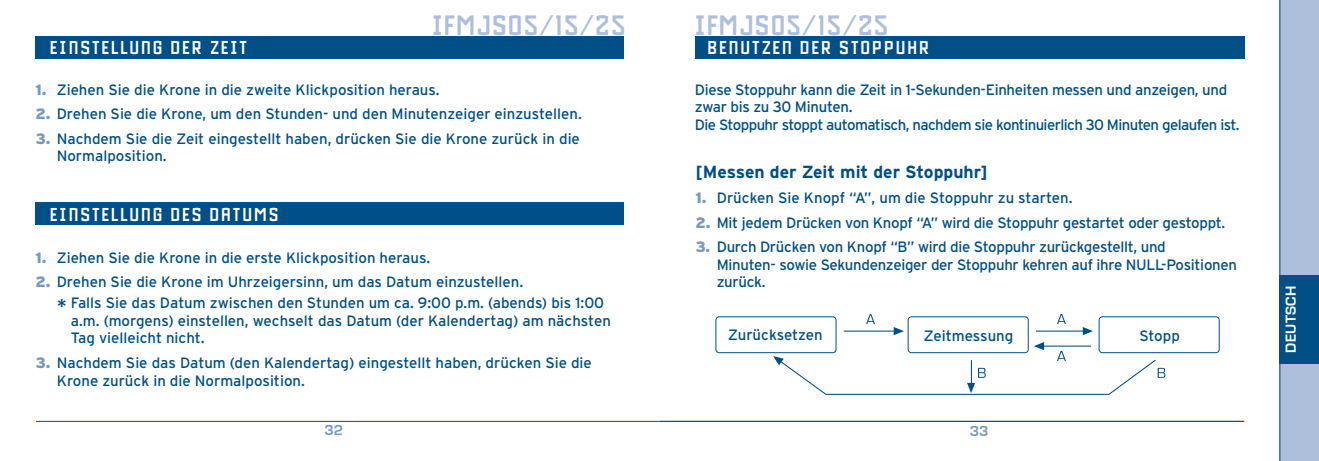
<style>
.page{position:relative;width:1319px;height:461px;background:#fff}
.page>*{position:absolute;margin:0;border:0;box-sizing:border-box;transform-origin:0 0}
.t1{font:700 30px "Drukpa";letter-spacing:.04em;color:#adbfda}
.t2{font:700 20px "Drukpa";letter-spacing:.1em;color:#fff}
.t3{font:700 17.5px "Interstate";color:#004f86}
.t4{font:15px/17.5px "Interstate";color:#004f86}
.t5{font:15px/17.5px "Interstate";letter-spacing:-.02em;color:#004f86}
.t6{font:15px/17.5px "Interstate";letter-spacing:-.04em;color:#004f86}
.t7{font:700 15px "Eurostile";letter-spacing:.025em;color:#fff}
.t8{font:700 15px "Eurostile";color:#779ac1}
.s1{font-weight:900;color:#779ac1}
.s2{font-size:20px}
</style>
<div class="page">
<svg style="left:715px;top:314px;width:504px;height:81px"></svg>
<hr style="left:359px;top:421px;width:300px;height:1px;background:#004f86">
<hr style="left:36px;top:421px;width:323px;height:1px;background:#004f86">
<div style="left:35px;top:36px;width:589px;height:22px;background:#004f86"></div>
<div style="left:694px;top:36px;width:550px;height:22px;background:#004f86"></div>
<hr style="left:659px;top:421px;width:282px;height:1px;background:#004f86">
<hr style="left:941px;top:421px;width:302px;height:1px;background:#004f86">
<div style="left:1278px;top:0;width:40px;height:461px;background:#adbfda"></div>
<div style="left:1278px;top:274px;width:40px;height:89px;background:#004f86"></div>
<hr style="left:1279px;top:0;width:1px;height:461px;background:#004f86">
<div style="left:35px;top:202px;width:589px;height:23px;background:#004f86"></div>
<h1 class="t1" style="left:432px;top:9px;width:195px">IFMJS05/15/25</h1>
<h1 class="t1" style="left:694px;top:9px;width:195px">IFMJS05/15/25</h1>
<h2 class="t2" style="left:50px;top:37px;width:198px">EINSTELLUNG DER ZEIT</h2>
<p class="t4" style="left:35px;top:80px;width:405px"><span class="s1">1.</span> Ziehen Sie die Krone in die zweite Klickposition heraus.</p>
<p class="t4" style="left:35px;top:105px;width:548px"><span class="s1">2.</span> Drehen Sie die Krone, um den Stunden- und den Minutenzeiger einzustellen.</p>
<p class="t4" style="left:57px;top:130px;width:524px;text-indent:-21px"><span class="s1">3.</span> Nachdem Sie die Zeit eingestellt haben, drücken Sie die Krone zurück in die<br>Normalposition.</p>
<h2 class="t2" style="left:50px;top:204px;width:230px">EINSTELLUNG DES DATUMS</h2>
<p class="t4" style="left:35px;top:248px;width:396px"><span class="s1">1.</span> Ziehen Sie die Krone in die erste Klickposition heraus.</p>
<p class="t4" style="left:57px;top:271px;width:549px;line-height:21px;text-indent:-21px"><span class="s1">2.</span> Drehen Sie die Krone im Uhrzeigersinn, um das Datum einzustellen.<br><span class="s2">*</span> Falls Sie das Datum zwischen den Stunden um ca. 9:00 p.m. (abends) bis 1:00</p>
<p class="t4" style="left:71px;top:312px;width:541px">a.m. (morgens) einstellen, wechselt das Datum (der Kalendertag) am nächsten<br>Tag vielleicht nicht.</p>
<p class="t4" style="left:57px;top:354px;width:536px;text-indent:-21px"><span class="s1">3.</span> Nachdem Sie das Datum (den Kalendertag) eingestellt haben, drücken Sie die<br>Krone zurück in die Normalposition.</p>
<h2 class="t2" style="left:707px;top:37px;width:224px">BENUTZEN DER STOPPUHR</h2>
<p class="t6" style="left:694px;top:80px;width:546px">Diese Stoppuhr kann die Zeit in 1-Sekunden-Einheiten messen und anzeigen, und zwar bis zu 30 Minuten.<br>Die Stoppuhr stoppt automatisch, nachdem sie kontinuierlich 30 Minuten gelaufen ist.</p>
<p class="t3" style="left:695px;top:162px;width:294px">[Messen der Zeit mit der Stoppuhr]</p>
<p class="t4" style="left:695px;top:189px;width:378px"><span class="s1">1.</span> Drücken Sie Knopf “A”, um die Stoppuhr zu starten.</p>
<p class="t5" style="left:695px;top:213px;width:531px"><span class="s1">2.</span> Mit jedem Drücken von Knopf “A” wird die Stoppuhr gestartet oder gestoppt.</p>
<p class="t5" style="left:716px;top:238px;width:521px;text-indent:-21px"><span class="s1">3.</span> Durch Drücken von Knopf “B” wird die Stoppuhr zurückgestellt, und<br>Minuten- sowie Sekundenzeiger der Stoppuhr kehren auf ihre NULL-Positionen zurück.</p>
<p class="t4" style="left:728px;top:326px;width:96px">Zurücksetzen</p>
<p class="t4" style="left:923px;top:326px;width:91px">Zeitmessung</p>
<p class="t4" style="left:1139px;top:326px;width:42px">Stopp</p>
<p class="t8" style="left:324px;top:422px;width:20px">32</p>
<p class="t8" style="left:969px;top:422px;width:20px">33</p>
<p class="t7" style="left:1282px;top:352px;width:68px;rotate:-90deg">Deutsch</p>
</div>
